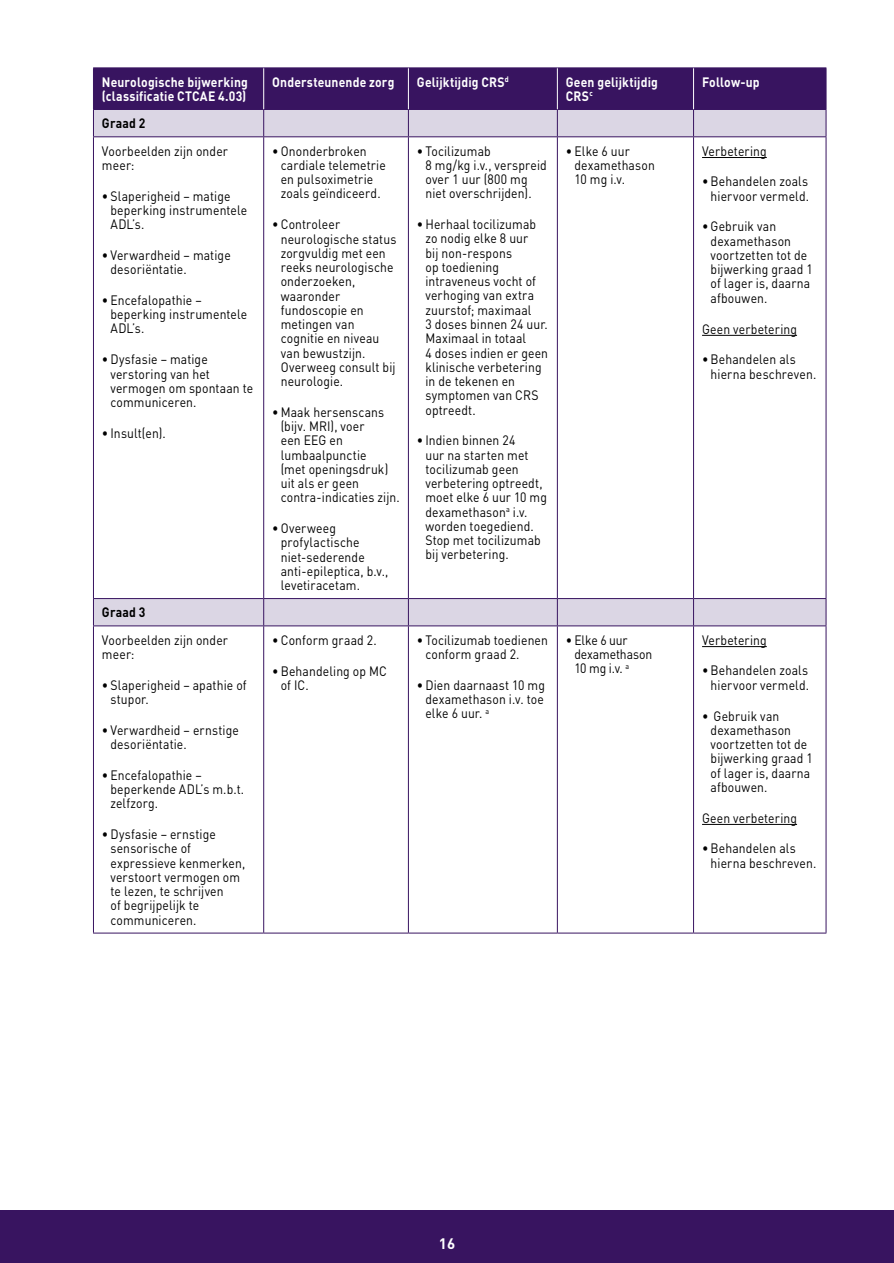
<style>
.page{position:relative;width:894px;height:1263px;background:#fff}
.page>*{position:absolute;margin:0;border:0;box-sizing:border-box;transform-origin:0 0}
.t1{font:700 15px "DINOT";color:#fff}
.t2{font:13.5px/14.2px "DINOT";letter-spacing:.01em;color:#000;scale:.9 1}
.t3{font:700 13.5px/14.2px "DINOT";letter-spacing:.015em;color:#fff;scale:.9 1}
.t4{font:13.5px/14.2px "DINOT";letter-spacing:-.01em;color:#000;scale:.9 1}
.t5{font:700 13.5px "DINOT";letter-spacing:.015em;color:#000;scale:.9 1}
</style>
<div class="page">
<div style="left:0;top:1210px;width:893px;height:53px;background:#381460"></div>
<svg style="left:94px;top:137px;width:731px;height:488px"></svg>
<svg style="left:93px;top:69px;width:733px;height:67px;background:#786094"></svg>
<hr style="left:93px;top:136px;width:170px;height:1px;background:#381460">
<hr style="left:93px;top:137px;width:1px;height:461px;background:#381460">
<hr style="left:263px;top:136px;width:145px;height:1px;background:#381460">
<hr style="left:263px;top:137px;width:1px;height:461px;background:#381460">
<hr style="left:408px;top:136px;width:149px;height:1px;background:#381460">
<hr style="left:408px;top:137px;width:1px;height:461px;background:#381460">
<hr style="left:557px;top:136px;width:136px;height:1px;background:#381460">
<hr style="left:556px;top:137px;width:1px;height:461px;background:#381460">
<hr style="left:693px;top:136px;width:133px;height:1px;background:#381460">
<hr style="left:693px;top:137px;width:1px;height:461px;background:#381460">
<hr style="left:825px;top:137px;width:1px;height:461px;background:#381460">
<hr style="left:93px;top:598px;width:170px;height:1px;background:#381460">
<svg style="left:93px;top:599px;width:1px;height:26px"></svg>
<hr style="left:263px;top:598px;width:145px;height:1px;background:#381460">
<svg style="left:263px;top:599px;width:1px;height:26px"></svg>
<hr style="left:408px;top:598px;width:149px;height:1px;background:#381460">
<svg style="left:408px;top:599px;width:1px;height:26px"></svg>
<hr style="left:557px;top:598px;width:136px;height:1px;background:#381460">
<svg style="left:556px;top:599px;width:1px;height:26px"></svg>
<hr style="left:693px;top:598px;width:133px;height:1px;background:#381460">
<svg style="left:693px;top:599px;width:1px;height:26px"></svg>
<svg style="left:825px;top:599px;width:1px;height:26px"></svg>
<hr style="left:93px;top:625px;width:170px;height:1px;background:#381460">
<hr style="left:93px;top:626px;width:1px;height:306px;background:#381460">
<hr style="left:263px;top:625px;width:145px;height:1px;background:#381460">
<hr style="left:263px;top:626px;width:1px;height:306px;background:#381460">
<hr style="left:408px;top:625px;width:149px;height:1px;background:#381460">
<hr style="left:408px;top:626px;width:1px;height:306px;background:#381460">
<hr style="left:557px;top:625px;width:136px;height:1px;background:#381460">
<hr style="left:556px;top:626px;width:1px;height:306px;background:#381460">
<hr style="left:693px;top:625px;width:133px;height:1px;background:#381460">
<hr style="left:693px;top:626px;width:1px;height:306px;background:#381460">
<hr style="left:825px;top:626px;width:1px;height:306px;background:#381460">
<hr style="left:93px;top:68px;width:170px;height:1px;background:#381460">
<hr style="left:93px;top:68px;width:1px;height:41px;background:#381460">
<hr style="left:263px;top:68px;width:145px;height:1px;background:#381460">
<hr style="left:408px;top:68px;width:149px;height:1px;background:#381460">
<hr style="left:557px;top:68px;width:136px;height:1px;background:#381460">
<hr style="left:693px;top:68px;width:133px;height:1px;background:#381460">
<hr style="left:825px;top:68px;width:1px;height:41px;background:#381460">
<hr style="left:93px;top:109px;width:170px;height:1px;background:#381460">
<hr style="left:263px;top:109px;width:145px;height:1px;background:#381460">
<hr style="left:408px;top:109px;width:149px;height:1px;background:#381460">
<hr style="left:557px;top:109px;width:136px;height:1px;background:#381460">
<hr style="left:693px;top:109px;width:133px;height:1px;background:#381460">
<hr style="left:93px;top:932px;width:170px;height:1px;background:#381460">
<hr style="left:263px;top:932px;width:145px;height:1px;background:#381460">
<hr style="left:408px;top:932px;width:149px;height:1px;background:#381460">
<hr style="left:557px;top:932px;width:136px;height:1px;background:#381460">
<hr style="left:693px;top:932px;width:133px;height:1px;background:#381460">
<hr style="left:263px;top:68px;width:1px;height:41px;background:#fff">
<hr style="left:408px;top:68px;width:1px;height:41px;background:#fff">
<hr style="left:556px;top:68px;width:1px;height:41px;background:#fff">
<hr style="left:693px;top:68px;width:1px;height:41px;background:#fff">
<hr style="left:701px;top:157px;width:65px;height:1px;background:#000">
<hr style="left:701px;top:335px;width:95px;height:1px;background:#000">
<hr style="left:701px;top:646px;width:65px;height:1px;background:#000">
<hr style="left:701px;top:824px;width:95px;height:1px;background:#000">
<p class="t3" style="left:102px;top:74px;width:164px">Neurologische bijwerking (classificatie CTCAE 4.03)</p>
<p class="t3" style="left:272px;top:74px;width:137px">Ondersteunende zorg</p>
<p class="t3" style="left:417px;top:74px;width:104px">Gelijktijdig CRS<sup>d</sup></p>
<p class="t3" style="left:565px;top:74px;width:104px">Geen gelijktijdig<br>CRS<sup>c</sup></p>
<p class="t3" style="left:701px;top:74px;width:65px">Follow-up</p>
<p class="t5" style="left:102px;top:115px;width:50px">Graad 2</p>
<p class="t2" style="left:102px;top:143px;width:141px">Voorbeelden zijn onder meer:</p>
<p class="t2" style="left:110px;top:188px;width:153px;text-indent:-9px">• Slaperigheid – matige beperking instrumentele<br>ADL’s.</p>
<p class="t2" style="left:110px;top:248px;width:135px;text-indent:-9px">• Verwardheid – matige desoriëntatie.</p>
<p class="t2" style="left:110px;top:293px;width:153px;text-indent:-9px">• Encefalopathie – beperking instrumentele<br>ADL’s.</p>
<p class="t2" style="left:110px;top:352px;width:160px;text-indent:-8px">•Dysfasie – matige verstoring van het vermogen om spontaan te communiceren.</p>
<p class="t2" style="left:102px;top:425px;width:72px">• Insult(en).</p>
<p class="t2" style="left:280px;top:143px;width:118px;text-indent:-9px">• Ononderbroken cardiale telemetrie en pulsoximetrie zoals geïndiceerd.</p>
<p class="t2" style="left:280px;top:217px;width:130px;text-indent:-9px">• Controleer neurologische status zorgvuldig met een reeks neurologische onderzoeken, waaronder fundoscopie en metingen van cognitie en niveau van bewustzijn.<br>Overweeg consult bij neurologie.</p>
<p class="t2" style="left:280px;top:405px;width:134px;text-indent:-9px">• Maak hersenscans (bijv. MRI), voer<br>een EEG en lumbaalpunctie<br>(met openingsdruk) uit als er geen contra-indicaties zijn.</p>
<p class="t2" style="left:280px;top:521px;width:121px;text-indent:-9px">• Overweeg profylactische niet-sederende anti-epileptica, b.v., levetiracetam.</p>
<p class="t2" style="left:574px;top:143px;width:91px;text-indent:-9px">• Elke 6 uur dexamethason<br>10 mg i.v.</p>
<p class="t2" style="left:701px;top:143px;width:73px">Verbetering</p>
<p class="t2" style="left:425px;top:143px;width:136px;text-indent:-8px">• Tocilizumab<br>8 mg/kg i.v., verspreid over 1 uur (800 mg niet overschrijden).</p>
<p class="t2" style="left:425px;top:217px;width:138px;text-indent:-9px">• Herhaal tocilizumab zo nodig elke 8 uur<br>bij non-respons<br>op toediening intraveneus vocht of verhoging van extra zuurstof; maximaal<br>3 doses binnen 24 uur.<br>Maximaal in totaal<br>4 doses indien er geen klinische verbetering in de tekenen en symptomen van CRS optreedt.</p>
<p class="t2" style="left:425px;top:433px;width:136px;text-indent:-9px">• Indien binnen 24<br>uur na starten met tocilizumab geen verbetering optreedt, moet elke 6 uur 10 mg dexamethason<sup>a</sup> i.v. worden toegediend.<br>Stop met tocilizumab bij verbetering.</p>
<p class="t2" style="left:701px;top:174px;width:120px;text-align:right">• Behandelen zoals hiervoor vermeld.</p>
<p class="t2" style="left:710px;top:219px;width:115px;text-indent:-9px">• Gebruik van dexamethason voortzetten tot de bijwerking graad 1 of lager is, daarna afbouwen.</p>
<p class="t2" style="left:701px;top:321px;width:107px">Geen verbetering</p>
<p class="t2" style="left:710px;top:352px;width:119px;text-indent:-9px">• Behandelen als hierna beschreven.</p>
<p class="t5" style="left:102px;top:604px;width:50px">Graad 3</p>
<p class="t2" style="left:102px;top:632px;width:141px">Voorbeelden zijn onder meer:</p>
<p class="t2" style="left:110px;top:677px;width:153px;text-indent:-9px">• Slaperigheid – apathie of stupor.</p>
<p class="t2" style="left:110px;top:722px;width:144px;text-indent:-9px">• Verwardheid – ernstige desoriëntatie.</p>
<p class="t2" style="left:110px;top:767px;width:150px;text-indent:-9px">• Encefalopathie – beperkende ADL’s m.b.t. zelfzorg.</p>
<p class="t2" style="left:110px;top:827px;width:151px;text-indent:-9px">•Dysfasie – ernstige sensorische of expressieve kenmerken, verstoort vermogen om te lezen, te schrijven<br>of begrijpelijk te communiceren.</p>
<p class="t2" style="left:272px;top:632px;width:118px">• Conform graad 2.</p>
<p class="t2" style="left:280px;top:663px;width:119px;text-indent:-9px">• Behandeling op MC of IC.</p>
<p class="t2" style="left:425px;top:632px;width:138px;text-indent:-9px">• Tocilizumab toedienen conform graad 2.</p>
<p class="t2" style="left:425px;top:677px;width:134px;text-align:justify;text-indent:-9px">• Dien daarnaast 10 mg dexamethason i.v. toe elke 6 uur. <sup>a</sup></p>
<p class="t4" style="left:574px;top:632px;width:88px;text-indent:-9px">• Elke 6 uur dexamethason<br>10 mg i.v. <sup>a</sup></p>
<p class="t2" style="left:701px;top:632px;width:73px">Verbetering</p>
<p class="t2" style="left:701px;top:663px;width:120px;text-align:right">• Behandelen zoals hiervoor vermeld.</p>
<p class="t2" style="left:710px;top:708px;width:115px;text-indent:-9px">• Gebruik van dexamethason voortzetten tot de bijwerking graad 1 of lager is, daarna afbouwen.</p>
<p class="t2" style="left:701px;top:810px;width:107px">Geen verbetering</p>
<p class="t2" style="left:710px;top:841px;width:119px;text-indent:-9px">• Behandelen als hierna beschreven.</p>
<p class="t1" style="left:438px;top:1234px;width:18px">16</p>
</div>
